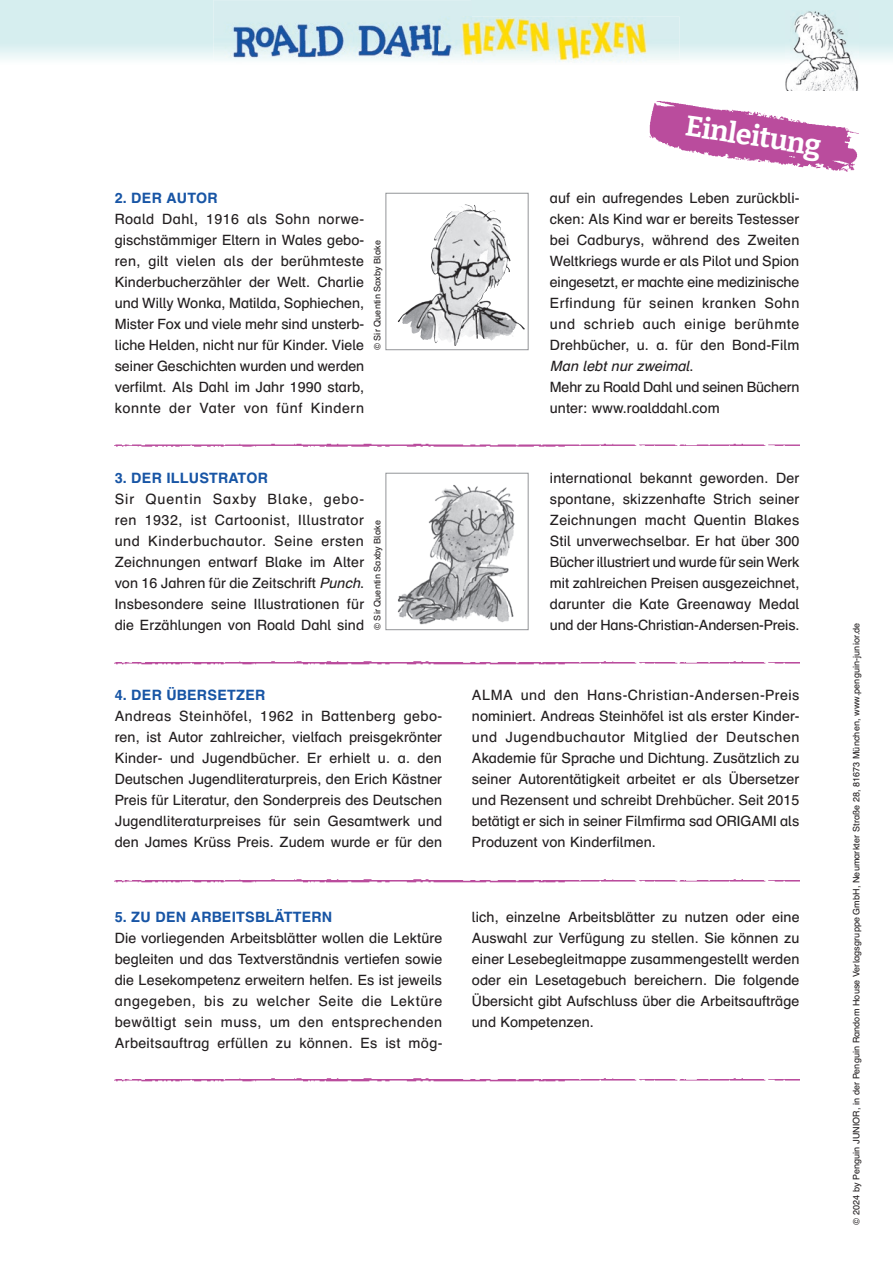
<style>
.page{position:relative;width:893px;height:1263px;background:#fff}
.page>*{position:absolute;margin:0;border:0;box-sizing:border-box;transform-origin:0 0}
.t1{font:700 28.5px "Bitter";color:#fff}
.t2{font:14.25px/21px "Schulbuch Nord Pro";letter-spacing:.005em;color:#231f20;text-align:justify}
.t3{font:700 14.25px "Schulbuch Nord Pro";letter-spacing:.015em;color:#1855a5}
.t4{font:9px "Schulbuch Nord Pro";letter-spacing:.01em;color:#231f20}
.s1{font-style:italic}
</style>
<div class="page">
<svg style="left:0;top:0;width:893px;height:60px;background:#d9eff0"></svg>
<img style="left:785px;top:11px;width:74px;height:79px">
<img style="left:213px;top:0;width:258px;height:60px">
<img style="left:471px;top:17px;width:208px;height:45px">
<img style="left:439px;top:17px;width:32px;height:43px">
<img style="left:115px;top:443px;width:684px;height:4px">
<img style="left:115px;top:661px;width:684px;height:4px">
<img style="left:115px;top:879px;width:684px;height:4px">
<svg style="left:397px;top:205px;width:128px;height:141px"></svg>
<img style="left:398px;top:204px;width:77px;height:139px">
<div style="left:385px;top:193px;width:144px;height:157px;border:1px solid #939598"></div>
<img style="left:397px;top:485px;width:118px;height:140px">
<div style="left:385px;top:473px;width:144px;height:157px;border:1px solid #939598"></div>
<img style="left:115px;top:1078px;width:684px;height:4px">
<img style="left:649px;top:102px;width:209px;height:70px">
<p class="t3" style="left:115px;top:188px;width:104px">2. DER AUTOR</p>
<p class="t2" style="left:115px;top:209px;width:251px">Roald Dahl, 1916 als Sohn norwe&shy;gischstämmiger Eltern in Wales gebo&shy;ren, gilt vielen als der berühmteste Kinderbucherzähler der Welt. Charlie und Willy Wonka, Matilda, Sophiechen, Mister Fox und viele mehr sind unsterb&shy;liche Helden, nicht nur für Kinder. Viele seiner Geschichten wurden und werden verfilmt. Als Dahl im Jahr 1990 starb, konnte der Vater von fünf Kindern</p>
<p class="t4" style="left:371px;top:350px;width:111px;rotate:-90deg">© Sir Quentin Saxby Blake</p>
<p class="t3" style="left:115px;top:468px;width:155px">3. DER ILLUSTRATOR</p>
<p class="t2" style="left:115px;top:489px;width:251px">Sir Quentin Saxby Blake, gebo&shy;ren 1932, ist Cartoonist, Illustrator und Kinderbuchautor. Seine ersten Zeichnungen entwarf Blake im Alter von 16 Jahren für die Zeitschrift <span class="s1">Punch</span>.<br>Insbesondere seine Illustrationen für die Erzählungen von Roald Dahl sind</p>
<p class="t4" style="left:371px;top:630px;width:111px;rotate:-90deg">© Sir Quentin Saxby Blake</p>
<p class="t3" style="left:115px;top:685px;width:152px">4. DER ÜBERSETZER</p>
<p class="t2" style="left:115px;top:705px;width:329px">Andreas Steinhöfel, 1962 in Battenberg gebo&shy;ren, ist Autor zahlreicher, vielfach preisgekrönter Kinder- und Jugendbücher. Er erhielt u. a. den Deutschen Jugendliteraturpreis, den Erich Kästner Preis für Literatur, den Sonderpreis des Deutschen Jugendliteraturpreises für sein Gesamtwerk und den James Krüss Preis. Zudem wurde er für den</p>
<p class="t3" style="left:115px;top:906px;width:219px">5. ZU DEN ARBEITSBLÄTTERN</p>
<p class="t2" style="left:115px;top:927px;width:329px">Die vorliegenden Arbeitsblätter wollen die Lektüre begleiten und das Textverständnis vertiefen sowie die Lesekompetenz erweitern helfen. Es ist jeweils angegeben, bis zu welcher Seite die Lektüre bewältigt sein muss, um den entsprechenden Arbeitsauftrag erfüllen zu können. Es ist mög-</p>
<h1 class="t1" style="left:690px;top:102px;width:138px;rotate:9deg">Einleitung</h1>
<p class="t2" style="left:550px;top:188px;width:251px;text-align:left">auf ein aufregendes Leben zurückbli&shy;cken: Als Kind war er bereits Testesser bei Cadburys, während des Zweiten Weltkriegs wurde er als Pilot und Spion eingesetzt, er machte eine medizinische Erfindung für seinen kranken Sohn und schrieb auch einige berühmte Drehbücher, u. a. für den Bond-Film <span class="s1">Man lebtnurzweimal</span>.<br>Mehr zu Roald Dahl und seinen Büchern unter: www.roalddahl.com</p>
<p class="t2" style="left:550px;top:468px;width:251px">international bekannt geworden. Der spontane, skizzenhafte Strich seiner Zeichnungen macht Quentin Blakes Stil unverwechselbar. Er hat über 300<br>Bücher illustriert und wurde für sein Werk mit zahlreichen Preisen ausgezeichnet, darunter die Kate Greenaway Medal</p>
<p class="t2" style="left:550px;top:615px;width:251px">und der Hans-Christian-Andersen-Preis.</p>
<p class="t2" style="left:472px;top:685px;width:329px">ALMA und den Hans-Christian-Andersen-Preis nominiert. Andreas Steinhöfel ist als erster Kinder&shy;und Jugendbuchautor Mitglied der Deutschen Akademie für Sprache und Dichtung. Zusätzlich zu seiner Autorentätigkeit arbeitet er als Übersetzer und Rezensent und schreibt Drehbücher. Seit 2015 betätigt er sich in seiner Filmfirma sad ORIGAMI als Produzent von Kinderfilmen.</p>
<p class="t2" style="left:472px;top:906px;width:329px">lich, einzelne Arbeitsblätter zu nutzen oder eine Auswahl zur Verfügung zu stellen. Sie können zu einer Lesebegleitmappe zusammengestellt werden oder ein Lesetagebuch bereichern. Die folgende Übersicht gibt Aufschluss über die Arbeitsaufträge und Kompetenzen.</p>
<p class="t4" style="left:850px;top:1224px;width:603px;rotate:-90deg">© 2024 by Penguin JUNIOR, in der Penguin Random House Verlagsgruppe GmbH, Neumarkter Straße 28, 81673 München, www.penguin-junior.de</p>
</div>
